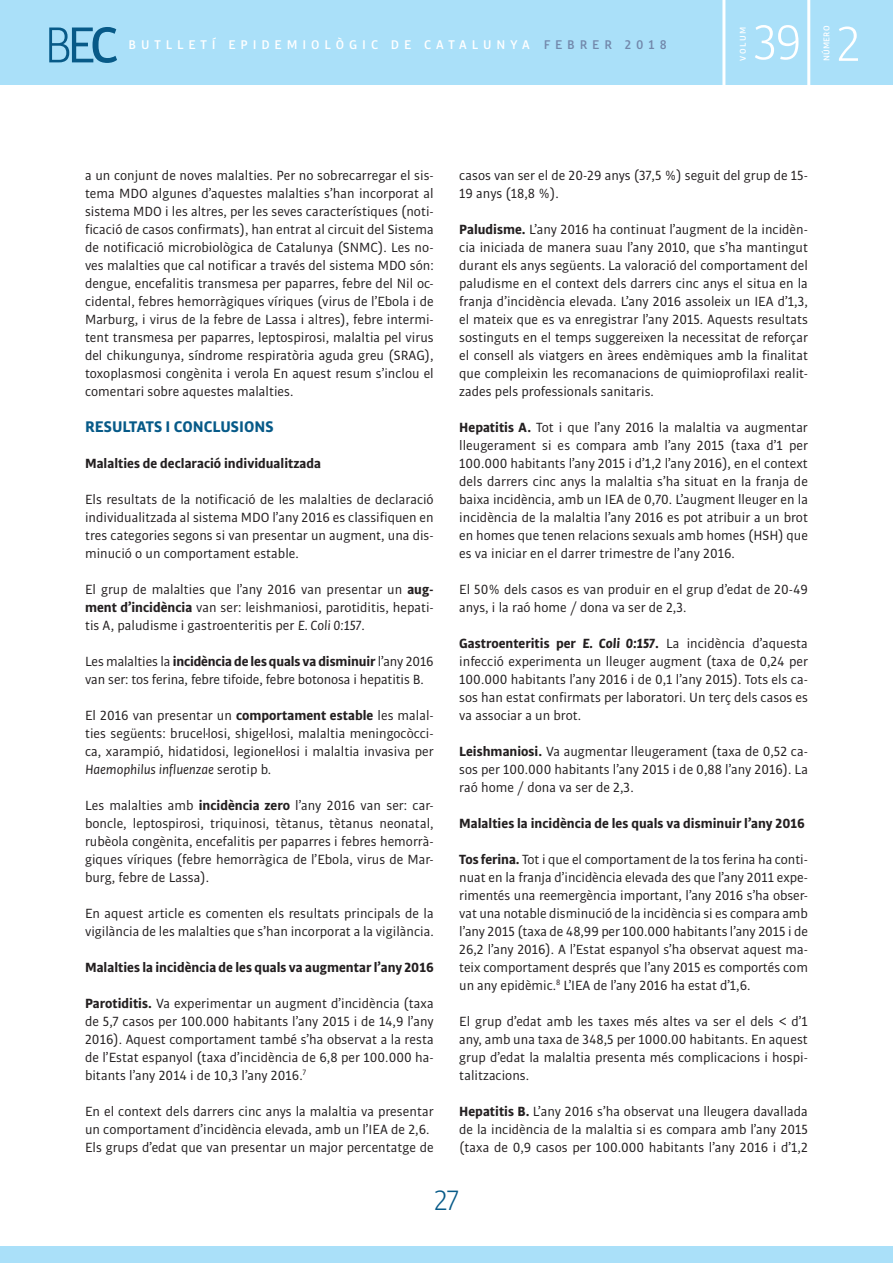
<style>
.page{position:relative;width:893px;height:1263px;background:#fff}
.page>*{position:absolute;margin:0;border:0;box-sizing:border-box;transform-origin:0 0}
.t1{font:300 54px "Bulo";color:#075a88}
.t2{font:300 52.5px "Bulo";color:#fff}
.t3{font:300 30px "Bulo";color:#075a88}
.t4{font:700 16.5px "Bulo";color:#075a88}
.t5{font:14.25px/18px "Bulo";color:#231f20;text-align:justify}
.t6{font:700 14.25px "Bulo";color:#231f20}
.t7{font:500 13.5px "Bulo";letter-spacing:.365em;color:#fff}
.t8{font:500 9px "Bulo";letter-spacing:.025em;color:#fff}
.s1{font-weight:400}
.s2{font-weight:500}
.s3{color:#7288ab}
.s4{font-weight:700}
.s5{font-style:italic}
.s6{font-weight:700;font-style:italic}
</style>
<div class="page">
<div style="left:0;top:0;width:893px;height:85px;background:#aae0f9"></div>
<hr style="left:722px;top:0;width:3px;height:85px;background:#fff">
<hr style="left:807px;top:0;width:3px;height:85px;background:#fff">
<div style="left:0;top:1246px;width:893px;height:17px;background:#aae0f9"></div>
<h1 class="t1" style="left:44px;top:12px;width:76px">B<span class="s1">E</span><span class="s2">C</span></h1>
<p class="t8" style="left:737px;top:61px;width:36px;rotate:-90deg">VOLUM</p>
<h2 class="t2" style="left:753px;top:10px;width:50px">39</h2>
<p class="t8" style="left:821px;top:61px;width:37px;rotate:-90deg">NÚMERO</p>
<h2 class="t2" style="left:836px;top:12px;width:27px">2</h2>
<p class="t7" style="left:129px;top:36px;width:540px">BUTLLETÍ EPIDEMIOLÒGIC DE CATALUNYA <span class="s3">FEBRER 2018</span></p>
<p class="t5" style="left:85px;top:166px;width:350px">a un conjunt de noves malalties. Per no sobrecarregar el sis&shy;tema MDO algunes d’aquestes malalties s’han incorporat al sistema MDO i les altres, per les seves característiques (noti&shy;ficació de casos confirmats), han entrat al circuit del Sistema de notificació microbiològica de Catalunya (SNMC). Les no&shy;ves malalties que cal notificar a través del sistema MDO són: dengue, encefalitis transmesa per paparres, febre del Nil oc&shy;cidental, febres hemorràgiques víriques (virus de l’Ebola i de Marburg, i virus de la febre de Lassa i altres), febre intermi&shy;tent transmesa per paparres, leptospirosi, malaltia pel virus del chikungunya, síndrome respiratòria aguda greu (SRAG), toxoplasmosi congènita i verola En aquest resum s’inclou el comentari sobre aquestes malalties.</p>
<p class="t4" style="left:85px;top:416px;width:190px">RESULTATS I CONCLUSIONS</p>
<p class="t6" style="left:85px;top:454px;width:238px">Malalties de declaració individualitzada</p>
<p class="t5" style="left:85px;top:490px;width:350px">Els resultats de la notificació de les malalties de declaració individualitzada al sistema MDO l’any 2016 es classifiquen en tres categories segons si van presentar un augment, una dis&shy;minució o un comportament estable.</p>
<p class="t5" style="left:85px;top:580px;width:350px">El grup de malalties que l’any 2016 van presentar un <span class="s4">aug&shy;ment d’incidència</span> van ser: leishmaniosi, parotiditis, hepati&shy;tis A, paludisme i gastroenteritis per <span class="s5">E. Coli 0:157</span>.</p>
<p class="t5" style="left:85px;top:652px;width:350px">Les malalties la <span class="s4">incidència de les quals va disminuir</span> l’any 2016 van ser: tos ferina, febre tifoide, febre botonosa i hepatitis B.</p>
<p class="t5" style="left:85px;top:706px;width:350px">El 2016 van presentar un <span class="s4">comportament estable</span> les malal&shy;ties següents: brucel·losi, shigel·losi, malaltia meningocòcci&shy;ca, xarampió, hidatidosi, legionel·losi i malaltia invasiva per <span class="s5">Haemophilus influenzae</span> serotip b.</p>
<p class="t5" style="left:85px;top:796px;width:350px">Les malalties amb <span class="s4">incidència zero</span> l’any 2016 van ser: car&shy;boncle, leptospirosi, triquinosi, tètanus, tètanus neonatal, rubèola congènita, encefalitis per paparres i febres hemorrà&shy;giques víriques (febre hemorràgica de l’Ebola, virus de Mar&shy;burg, febre de Lassa).</p>
<p class="t5" style="left:85px;top:904px;width:350px">En aquest article es comenten els resultats principals de la vigilància de les malalties que s’han incorporat a la vigilància.</p>
<p class="t6" style="left:85px;top:958px;width:350px">Malalties la incidència de les quals va augmentar l’any 2016</p>
<p class="t5" style="left:85px;top:994px;width:350px"><span class="s4">Parotiditis.</span> Va experimentar un augment d’incidència (taxa de 5,7 casos per 100.000 habitants l’any 2015 i de 14,9 l’any 2016). Aquest comportament també s’ha observat a la resta de l’Estat espanyol (taxa d’incidència de 6,8 per 100.000 ha&shy;bitants l’any 2014 i de 10,3 l’any 2016.<sup>7</sup></p>
<p class="t5" style="left:85px;top:1102px;width:350px;text-align:left">En el context dels darrers cinc anys la malaltia va presentar un comportament d’incidència elevada, amb un l’IEA de 2,6.<br>Els grups d’edat que van presentar un major percentatge de</p>
<p class="t5" style="left:459px;top:166px;width:350px">casos van ser el de 20-29 anys (37,5 %) seguit del grup de 15-<br>19 anys (18,8 %).</p>
<p class="t5" style="left:459px;top:220px;width:350px"><span class="s4">Paludisme.</span> L’any 2016 ha continuat l’augment de la incidèn&shy;cia iniciada de manera suau l’any 2010, que s’ha mantingut durant els anys següents. La valoració del comportament del paludisme en el context dels darrers cinc anys el situa en la franja d’incidència elevada. L’any 2016 assoleix un IEA d’1,3, el mateix que es va enregistrar l’any 2015. Aquests resultats sostinguts en el temps suggereixen la necessitat de reforçar el consell als viatgers en àrees endèmiques amb la finalitat que compleixin les recomanacions de quimioprofilaxi realit&shy;zades pels professionals sanitaris.</p>
<p class="t5" style="left:459px;top:418px;width:350px"><span class="s4">Hepatitis A.</span> Tot i que l’any 2016 la malaltia va augmentar lleugerament si es compara amb l’any 2015 (taxa d’1 per 100.000 habitants l’any 2015 i d’1,2 l’any 2016), en el context dels darrers cinc anys la malaltia s’ha situat en la franja de baixa incidència, amb un IEA de 0,70. L’augment lleuger en la incidència de la malaltia l’any 2016 es pot atribuir a un brot en homes que tenen relacions sexuals amb homes (HSH) que es va iniciar en el darrer trimestre de l’any 2016.</p>
<p class="t5" style="left:459px;top:580px;width:350px">El 50% dels casos es van produir en el grup d’edat de 20-49 anys, i la raó home / dona va ser de 2,3.</p>
<p class="t5" style="left:459px;top:634px;width:350px"><span class="s4">Gastroenteritis per</span> <span class="s6">E. Coli 0:157</span><span class="s4">.</span> La incidència d’aquesta infecció experimenta un lleuger augment (taxa de 0,24 per 100.000 habitants l’any 2016 i de 0,1 l’any 2015). Tots els ca&shy;sos han estat confirmats per laboratori. Un terç dels casos es va associar a un brot.</p>
<p class="t5" style="left:459px;top:742px;width:350px"><span class="s4">Leishmaniosi.</span> Va augmentar lleugerament (taxa de 0,52 ca&shy;sos per 100.000 habitants l’any 2015 i de 0,88 l’any 2016). La raó home / dona va ser de 2,3.</p>
<p class="t6" style="left:459px;top:814px;width:347px">Malalties la incidència de les quals va disminuir l’any 2016</p>
<p class="t5" style="left:459px;top:850px;width:350px"><span class="s4">Tos ferina.</span> Tot i que el comportament de la tos ferina ha conti&shy;nuat en la franja d’incidència elevada des que l’any 2011 expe&shy;rimentés una reemergència important, l’any 2016 s’ha obser&shy;vat una notable disminució de la incidència si es compara amb l’any 2015 (taxa de 48,99 per 100.000 habitants l’any 2015 i de 26,2 l’any 2016). A l’Estat espanyol s’ha observat aquest ma&shy;teix comportament després que l’any 2015 es comportés com un any epidèmic.<sup>8</sup> L’IEA de l’any 2016 ha estat d’1,6.</p>
<p class="t5" style="left:459px;top:1012px;width:350px">El grup d’edat amb les taxes més altes va ser el dels &lt; d’1 any, amb una taxa de 348,5 per 1000.00 habitants. En aquest grup d’edat la malaltia presenta més complicacions i hospi&shy;talitzacions.</p>
<p class="t5" style="left:459px;top:1102px;width:350px"><span class="s4">Hepatitis B.</span> L’any 2016 s’ha observat una lleugera davallada de la incidència de la malaltia si es compara amb l’any 2015 (taxa de 0,9 casos per 100.000 habitants l’any 2016 i d’1,2</p>
<h3 class="t3" style="left:434px;top:1182px;width:27px">27</h3>
</div>
